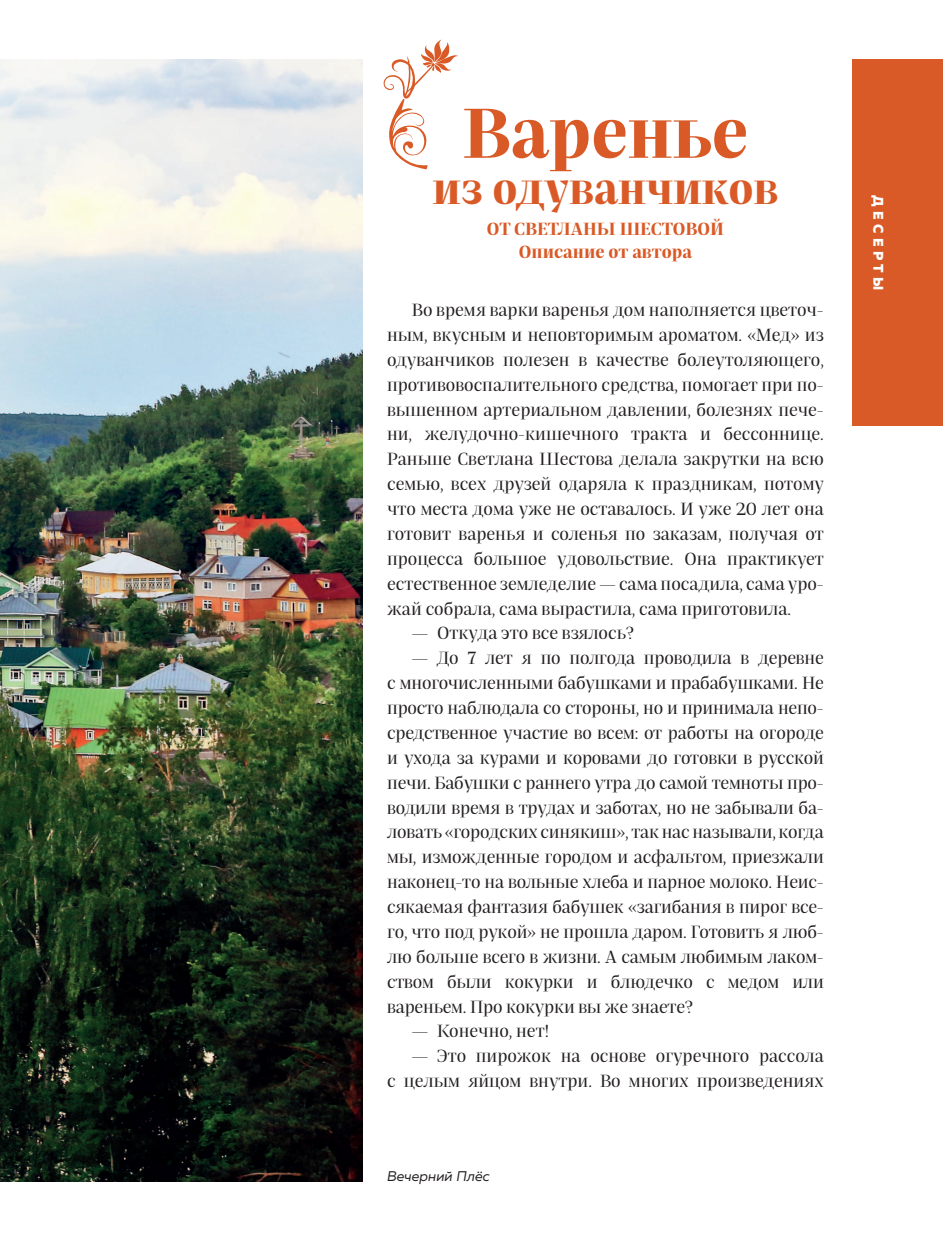
<style>
.page{position:relative;width:943px;height:1241px;background:#fff}
.page>*{position:absolute;margin:0;border:0;box-sizing:border-box;transform-origin:0 0}
.t1{font:700 70px "Praho Pro";color:#d95a26}
.t2{font:700 43.75px "Praho Pro";color:#d95a26}
.t3{font:17.5px/24.8px "Praho Pro";color:#231f20;text-align:justify}
.t4{font:700 17.5px/22.6px "Praho Pro";color:#d95a26;text-align:center}
.t5{font:italic 14px "Muller";color:#231f20}
.t6{font:800 14px "Muller";letter-spacing:.31em;color:#fff}
</style>
<div class="page">
<div style="left:852px;top:60px;width:91px;height:366px;background:#d95a26"></div>
<img style="left:0;top:60px;width:362px;height:1120px">
<svg style="left:383px;top:40px;width:75px;height:129px"></svg>
<h1 class="t1" style="left:463px;top:93px;width:287px">Варенье</h1>
<h2 class="t2" style="left:432px;top:163px;width:347px">из одуванчиков</h2>
<p class="t4" style="left:487px;top:217px;width:238px">ОТ СВЕТЛАНЫ ШЕСТОВОЙ<br>Описание от автора</p>
<p class="t3" style="left:387px;top:298px;width:438px;text-indent:25px">Во время варки варенья дом наполняется цветоч&shy;ным, вкусным и неповторимым ароматом. «Мед» из одуванчиков полезен в качестве болеутоляющего, противовоспалительного средства, помогает при по&shy;вышенном артериальном давлении, болезнях пече&shy;ни, желудочно-кишечного тракта и бессоннице.<br>Раньше Светлана Шестова делала закрутки на всю семью, всех друзей одаряла к праздникам, потому что места дома уже не оставалось. И уже 20 лет она готовит варенья и соленья по заказам, получая от процесса большое удовольствие. Она практикует естественное земледелие — сама посадила, сама уро&shy;жай собрала, сама вырастила, сама приготовила.</p>
<p class="t3" style="left:412px;top:622px;width:224px">— Откуда это все взялось?</p>
<p class="t3" style="left:387px;top:646px;width:438px;text-indent:25px">— До 7 лет я по полгода проводила в деревне с многочисленными бабушками и прабабушками. Не просто наблюдала со стороны, но и принимала непо&shy;средственное участие во всем: от работы на огороде и ухода за курами и коровами до готовки в русской печи. Бабушки с раннего утра до самой темноты про&shy;водили время в трудах и заботах, но не забывали ба&shy;ловать «городских синякиш», так нас называли, когда мы, изможденные городом и асфальтом, приезжали наконец-то на вольные хлеба и парное молоко. Неис&shy;сякаемая фантазия бабушек «загибания в пирог все&shy;го, что под рукой» не прошла даром. Готовить я люб&shy;лю больше всего в жизни. А самым любимым лаком&shy;ством были кокурки и блюдечко с медом или вареньем. Про кокурки вы же знаете?</p>
<p class="t3" style="left:412px;top:1019px;width:138px">— Конечно, нет!</p>
<p class="t3" style="left:387px;top:1044px;width:438px;text-align:right">— Это пирожок на основе огуречного рассола<br>с целым яйцом внутри. Во многих произведениях</p>
<p class="t5" style="left:387px;top:1170px;width:104px">Вечерний Плёс</p>
<p class="t6" style="left:883px;top:195px;width:97px;rotate:90deg">ДЕСЕРТЫ</p>
</div>
